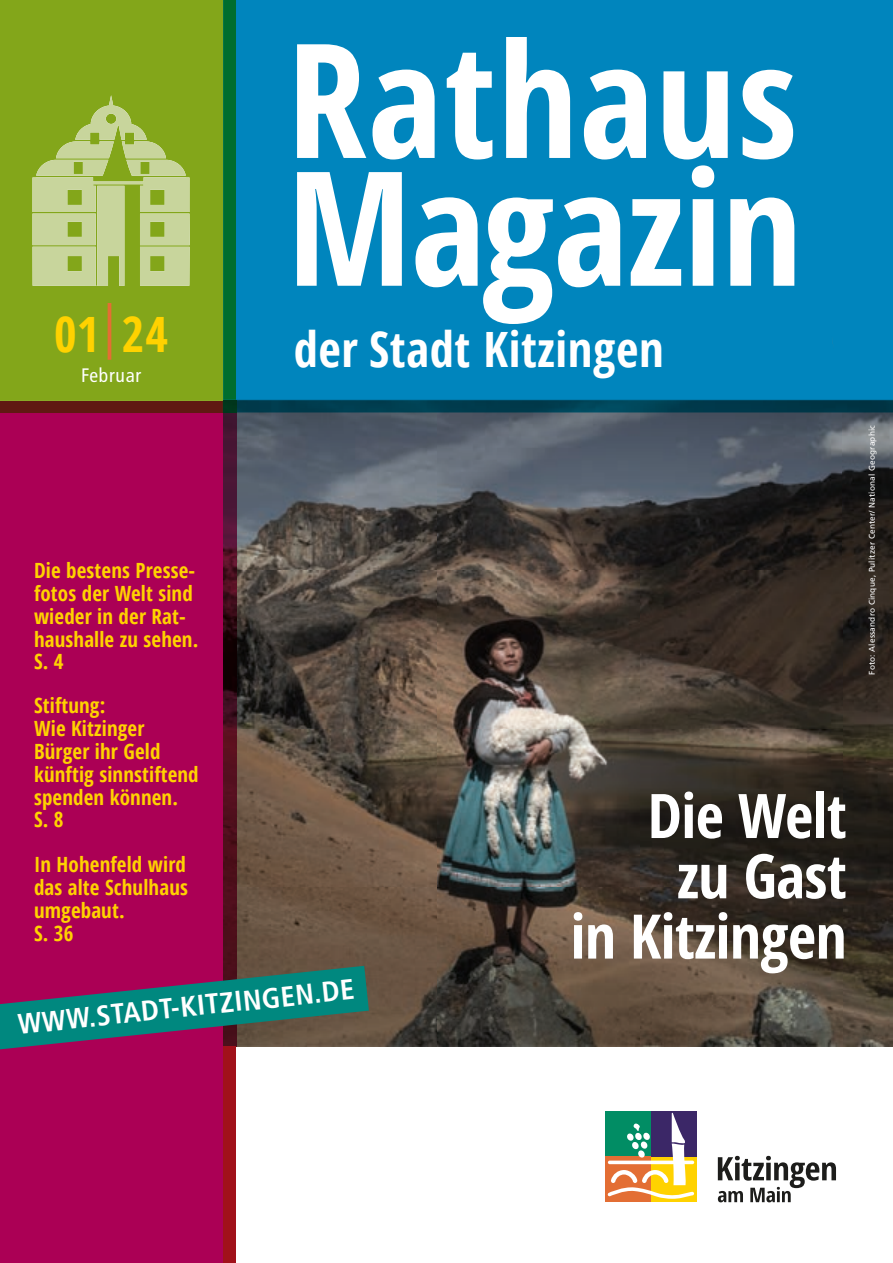
<style>
.page{position:relative;width:893px;height:1263px;background:#fff}
.page>*{position:absolute;margin:0;border:0;box-sizing:border-box;transform-origin:0 0}
.t1{font:700 condensed 159.15px/127.8px "Open Sans";letter-spacing:.005em;color:#fff}
.t2{font:700 condensed 61.5px/60.3px "Open Sans";letter-spacing:-.01em;color:#fff;text-align:right}
.t3{font:700 condensed 48.75px "Open Sans";letter-spacing:.01em;color:#fff}
.t4{font:700 condensed 48.75px "Open Sans";color:#ffd200}
.t5{font:700 condensed 28.5px "Frutiger LT Std";color:#fff}
.t6{font:700 condensed 21px/22.8px "Open Sans";letter-spacing:.005em;color:#ffd200}
.t7{font:condensed 19.5px "Frutiger LT Std";letter-spacing:.04em;color:#fff}
.t8{font:8.25px "Frutiger LT Std";letter-spacing:.02em;color:#fff}
</style>
<div class="page">
<div style="left:0;top:412px;width:223px;height:851px;background:#ab0055"></div>
<div style="left:223px;top:0;width:670px;height:412px;background:#0085bd"></div>
<div style="left:0;top:0;width:223px;height:401px;background:#83a61a"></div>
<div style="left:0;top:401px;width:223px;height:11px;background:#601912"></div>
<div style="left:651px;top:1156px;width:46px;height:46px;background:#ffd200"></div>
<div style="left:605px;top:1111px;width:46px;height:45px;background:#018d64"></div>
<div style="left:651px;top:1111px;width:46px;height:45px;background:#3b2767"></div>
<div style="left:605px;top:1156px;width:46px;height:46px;background:#e36e34"></div>
<svg style="left:607px;top:1112px;width:87px;height:87px"></svg>
<svg style="left:718px;top:1156px;width:118px;height:46px"></svg>
<hr style="left:236px;top:1046px;width:657px;height:1px;background:#ececec">
<img style="left:236px;top:400px;width:657px;height:646px">
<svg style="left:223px;top:0;width:13px;height:952px;background:#273726"></svg>
<div style="left:223px;top:1046px;width:13px;height:217px;background:#a1111a"></div>
<hr style="left:108px;top:303px;width:3px;height:57px;background:#e36e34">
<svg style="left:0;top:952px;width:416px;height:126px;background:#6d566e"></svg>
<svg style="left:32px;top:95px;width:158px;height:191px;background:#acc268"></svg>
<h3 class="t4" style="left:54px;top:301px;width:115px">01 24</h3>
<p class="t7" style="left:81px;top:364px;width:62px">Februar</p>
<p class="t6" style="left:34px;top:559px;width:166px">Die bestens Presse&shy;fotos der Welt sind wieder in der Rat&shy;haushalle zu sehen.<br>S. 4</p>
<p class="t6" style="left:34px;top:694px;width:166px">Stiftung:<br>Wie Kitzinger<br>Bürger ihr Geld künftig sinnstiftend spenden können.<br>S. 8</p>
<p class="t6" style="left:34px;top:853px;width:155px">In Hohenfeld wird das alte Schulhaus umgebaut.<br>S. 36</p>
<h1 class="t1" style="left:287px;top:33px;width:517px">Rathaus<br>Magazin</h1>
<h3 class="t3" style="left:294px;top:315px;width:371px">der Stadt Kitzingen</h3>
<h2 class="t2" style="left:571px;top:784px;width:278px">Die Welt<br>zu Gast<br>in Kitzingen</h2>
<h3 class="t5" style="left:16px;top:1007px;width:340px;rotate:-6deg">WWW.STADT-KITZINGEN.DE</h3>
<p class="t8" style="left:867px;top:675px;width:251px;rotate:-90deg">Foto: Alessandro Cinque, Pulitzer Center/ National Geographic</p>
</div>
